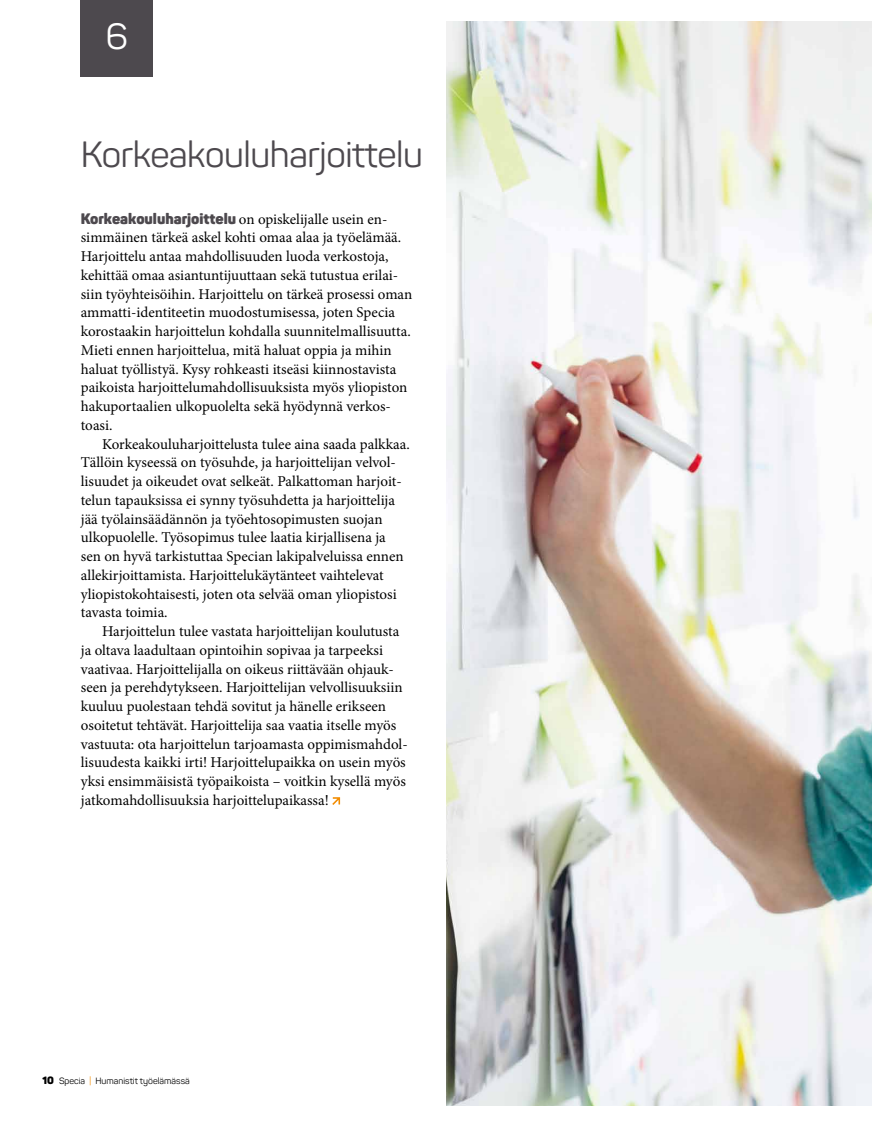
<style>
.page{position:relative;width:872px;height:1127px;background:#fff}
.page>*{position:absolute;margin:0;border:0;box-sizing:border-box;transform-origin:0 0}
.t1{font:36px "Panton";letter-spacing:-.01em;color:#4d494e}
.t2{font:36px "Panton";color:#fff}
.t3{font:15px/18.8px "Minion Pro";letter-spacing:-.005em;color:#000}
.t4{font:9px "Panton";color:#000}
.s1{font-family:"Panton";font-weight:900;color:#4d494e}
.s2{font-weight:900;font-size:10.5px}
.s3{color:#f28c00}
</style>
<div class="page">
<img style="left:446px;top:21px;width:426px;height:1085px">
<div style="left:81px;top:0;width:72px;height:76px;background:#4d494e"></div>
<svg style="left:332px;top:797px;width:8px;height:8px"></svg>
<h1 class="t2" style="left:106px;top:14px;width:24px">6</h1>
<h1 class="t1" style="left:81px;top:133px;width:344px">Korkeakouluharjoittelu</h1>
<p class="t3" style="left:81px;top:209px;width:333px"><span class="s1">Korkeakouluharjoittelu</span> on opiskelijalle usein en&shy;simmäinen tärkeä askel kohti omaa alaa ja työelämää.<br>Harjoittelu antaa mahdollisuuden luoda verkostoja, kehittää omaa asiantuntijuuttaan sekä tutustua erilai&shy;siin työyhteisöihin. Harjoittelu on tärkeä prosessi oman ammatti-identiteetin muodostumisessa, joten Specia korostaakin harjoittelun kohdalla suunnitelmallisuutta.<br>Mieti ennen harjoittelua, mitä haluat oppia ja mihin haluat työllistyä. Kysy rohkeasti itseäsi kiinnostavista paikoista harjoittelumahdollisuuksista myös yliopiston hakuportaalien ulkopuolelta sekä hyödynnä verkos&shy;toasi.</p>
<p class="t3" style="left:81px;top:434px;width:330px;text-indent:21px">Korkeakouluharjoittelusta tulee aina saada palkkaa.<br>Tällöin kyseessä on työsuhde, ja harjoittelijan velvol&shy;lisuudet ja oikeudet ovat selkeät. Palkattoman harjoit&shy;telun tapauksissa ei synny työsuhdetta ja harjoittelija jää työlainsäädännön ja työehtosopimusten suojan ulkopuolelle. Työsopimus tulee laatia kirjallisena ja<br>sen on hyvä tarkistuttaa Specian lakipalveluissa ennen allekirjoittamista. Harjoittelukäytänteet vaihtelevat yliopistokohtaisesti, joten ota selvää oman yliopistosi tavasta toimia.</p>
<p class="t3" style="left:81px;top:622px;width:328px;text-indent:21px">Harjoittelun tulee vastata harjoittelijan koulutusta ja oltava laadultaan opintoihin sopivaa ja tarpeeksi vaativaa. Harjoittelijalla on oikeus riittävään ohjauk&shy;seen ja perehdytykseen. Harjoittelijan velvollisuuksiin kuuluu puolestaan tehdä sovitut ja hänelle erikseen osoitetut tehtävät. Harjoittelija saa vaatia itselle myös vastuuta: ota harjoittelun tarjoamasta oppimismahdol&shy;lisuudesta kaikki irti! Harjoittelupaikka on usein myös yksi ensimmäisistä työpaikoista – voitkin kysellä myös jatkomahdollisuuksia harjoittelupaikassa!</p>
<p class="t4" style="left:43px;top:1075px;width:149px"><span class="s2">10</span> Specia <span class="s3">|</span> Humanistit työelämässä</p>
</div>
